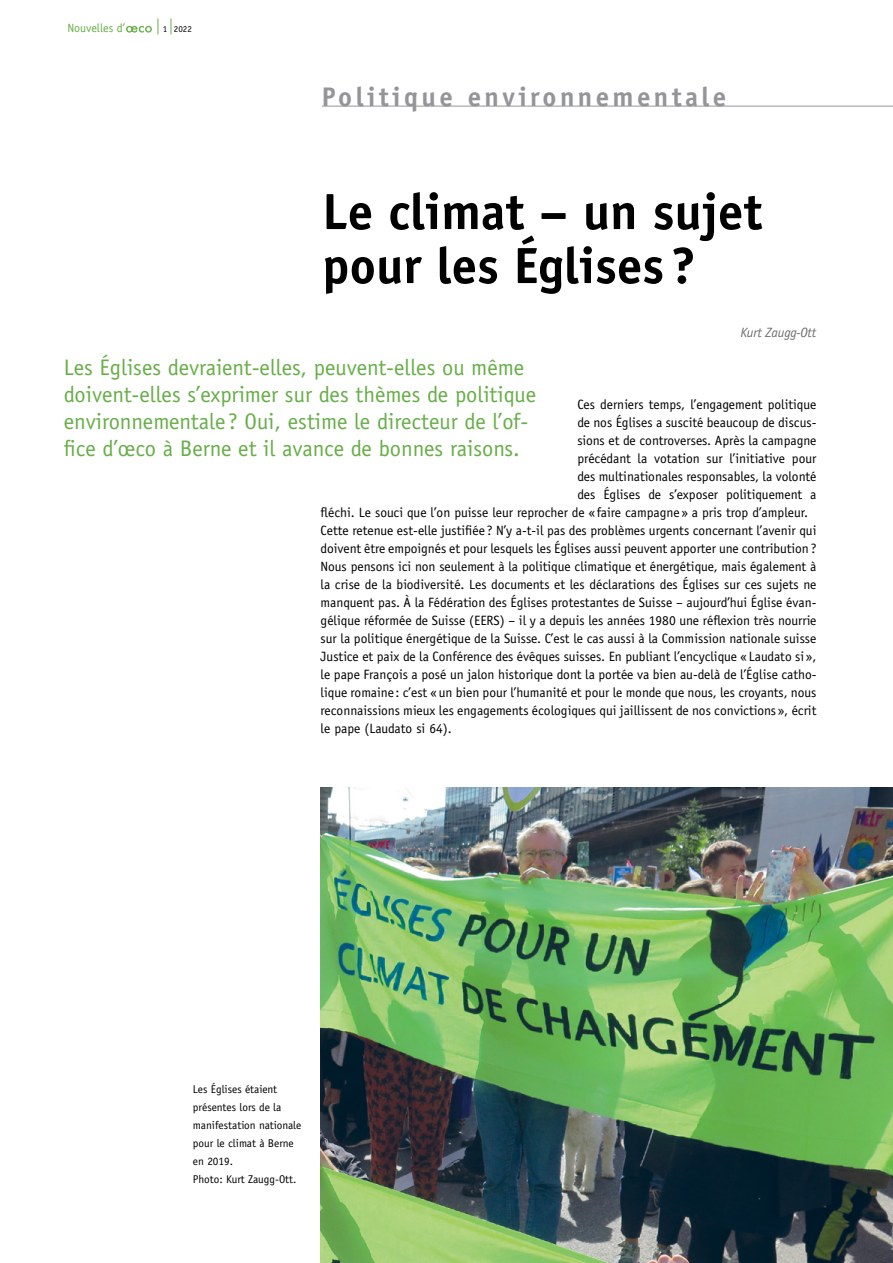
<style>
.page{position:relative;width:893px;height:1263px;background:#fff}
.page>*{position:absolute;margin:0;border:0;box-sizing:border-box;transform-origin:0 0}
.Titel_ab_2__Seite{font:700 51px/54px "Officina Sans";color:#000}
.Titel_Kopf{font:700 27px "Officina Sans";letter-spacing:.125em;color:#939598}
.Lead{font:22.5px/27px "Officina Sans";color:#67ae48}
.Text_F{font:13.5px/18px "Officina Sans";color:#000;text-align:justify}
.Autorenname_Bemerkun{font:italic 13.5px "Officina Sans";letter-spacing:-.01em;color:#6d6e71}
.t1{font:12px "Officina Sans";color:#67ae48}
.legenden{font:11.25px/18px "Officina Sans";color:#000}
.t2{font:9px "Officina Sans";color:#000}
</style>
<div class="page">
<svg style="left:158px;top:18px;width:1px;height:16px"></svg>
<svg style="left:171px;top:18px;width:1px;height:16px"></svg>
<svg style="left:126px;top:26px;width:26px;height:7px"></svg>
<hr style="left:322px;top:106px;width:571px;height:1px;background:#939598">
<img style="left:321px;top:787px;width:572px;height:476px">
<p class="t1" style="left:67px;top:21px;width:59px">Nouvelles d’</p>
<p class="t2" style="left:163px;top:24px;width:30px">1 2022</p>
<p class="Titel_Kopf" style="left:322px;top:80px;width:406px">Politique environnementale</p>
<p class="Titel_ab_2__Seite" style="left:322px;top:184px;width:442px">Le climat – un sujet pour les Églises ?</p>
<p class="Autorenname_Bemerkun" style="left:740px;top:325px;width:77px">Kurt Zaugg-Ott</p>
<p class="Lead" style="left:64px;top:354px;width:474px">Les Églises devraient-elles, peuvent-elles ou même doivent-elles s’exprimer sur des thèmes de politique environnementale ? Oui, estime le directeur de l’of&shy;fice d’œco à Berne et il avance de bonnes raisons.</p>
<p class="Text_F" style="left:577px;top:395px;width:241px">Ces derniers temps, l’engagement politique</p>
<p class="Text_F" style="left:577px;top:413px;width:241px">de nos Églises a suscité beaucoup de discus-</p>
<p class="Text_F" style="left:577px;top:431px;width:241px">sions et de controverses. Après la campagne</p>
<p class="Text_F" style="left:577px;top:449px;width:241px">précédant la votation sur l’initiative pour</p>
<p class="Text_F" style="left:577px;top:467px;width:241px">des multinationales responsables, la volonté</p>
<p class="Text_F" style="left:577px;top:485px;width:241px">des Églises de s’exposer politiquement a</p>
<p class="Text_F" style="left:321px;top:503px;width:489px">fléchi. Le souci que l’on puisse leur reprocher de « faire campagne » a pris trop d’ampleur.</p>
<p class="Text_F" style="left:321px;top:521px;width:497px">Cette retenue est-elle justifiée ? N’y a-t-il pas des problèmes urgents concernant l’avenir qui doivent être empoignés et pour lesquels les Églises aussi peuvent apporter une contribution ?<br>Nous pensons ici non seulement à la politique climatique et énergétique, mais également à la crise de la biodiversité. Les documents et les déclarations des Églises sur ces sujets ne manquent pas. À la Fédération des Églises protestantes de Suisse – aujourd’hui Église évan&shy;gélique réformée de Suisse (EERS) – il y a depuis les années 1980 une réflexion très nourrie sur la politique énergétique de la Suisse. C’est le cas aussi à la Commission nationale suisse Justice et paix de la Conférence des évêques suisses. En publiant l’encyclique « Laudato si », le pape François a posé un jalon historique dont la portée va bien au-delà de l’Église catho&shy;lique romaine : c’est « un bien pour l’humanité et pour le monde que nous, les croyants, nous reconnaissions mieux les engagements écologiques qui jaillissent de nos convictions », écrit le pape (Laudato si 64).</p>
<p class="legenden" style="left:193px;top:1080px;width:110px">Les Églises étaient présentes lors de la manifestation nationale pour le climat à Berne en 2019.<br>Photo: Kurt Zaugg-Ott.</p>
</div>
